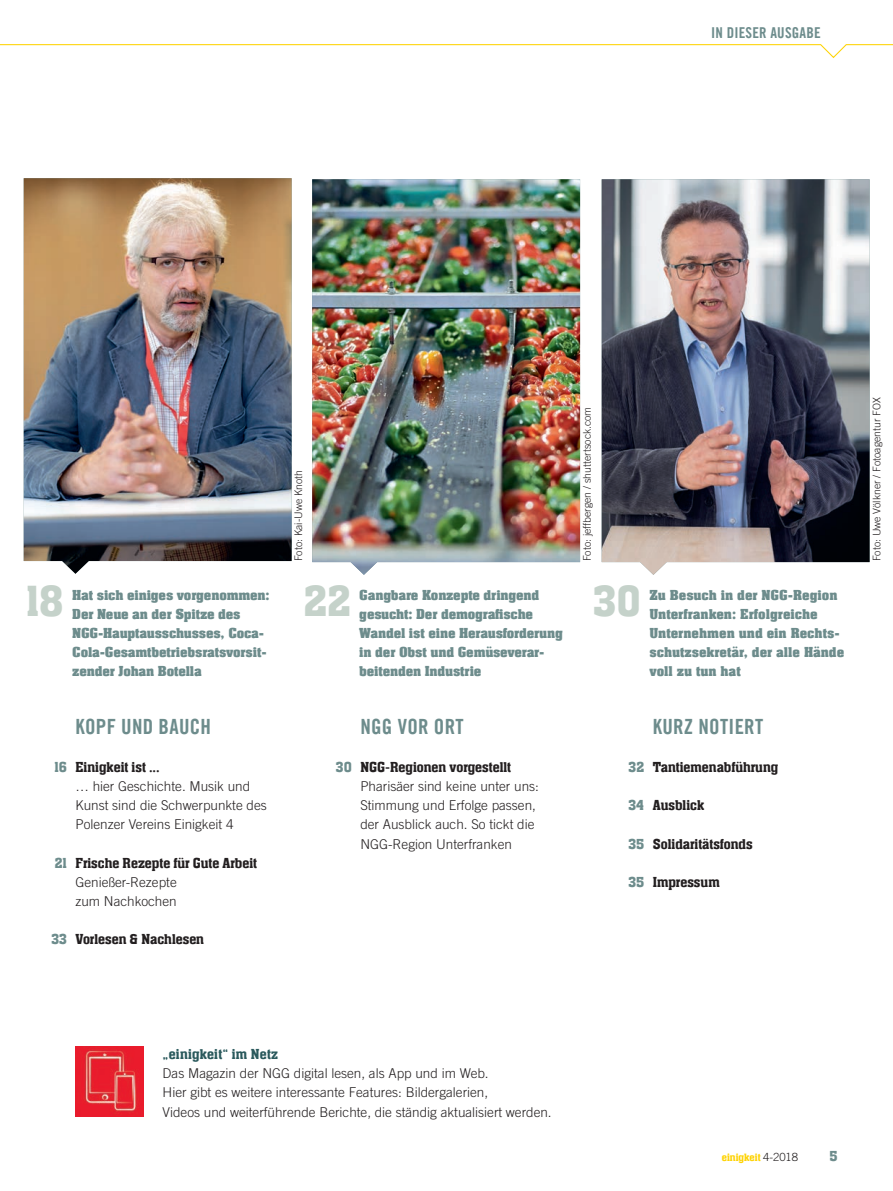
<style>
.page{position:relative;width:893px;height:1191px;background:#fff}
.page>*{position:absolute;margin:0;border:0;box-sizing:border-box;transform-origin:0 0}
.t1{font:500 45px "Aachen Pro";color:#c5d2ca}
.t2{font:21px "Trade Gothic LT Com Bd Cn 20";letter-spacing:.015em;color:#6d8c8c}
.t3{font:700 15px/19.2px "Neue Aachen Pro";letter-spacing:-.01em;color:#6d8c8c}
.t4{font:500 15px "Aachen Pro";color:#231f20}
.t5{font:500 15px "Aachen Pro";letter-spacing:.015em;color:#2a595c}
.t6{font:15px "Trade Gothic LT Com Bd Cn 20";letter-spacing:.01em;color:#6d8c8c}
.t7{font:500 15px "Aachen Pro";color:#6d8c8c}
.t8{font:300 13.5px/19.2px "Trade Gothic LT Com";color:#231f20}
.t9{font:500 11.25px "Aachen Pro";color:#fed304}
.t10{font:300 10.5px "Trade Gothic LT Com";color:#231f20}
.s1{color:#6d8c8c}
.s2{font-family:"Trade Gothic LT Com";font-weight:300;color:#231f20}
</style>
<div class="page">
<svg style="left:0;top:44px;width:893px;height:14px"></svg>
<img style="left:75px;top:1046px;width:69px;height:70px">
<img style="left:24px;top:178px;width:268px;height:396px">
<img style="left:602px;top:179px;width:268px;height:396px">
<img style="left:312px;top:179px;width:268px;height:396px">
<p class="t10" style="left:292px;top:561px;width:93px;rotate:-90deg">Foto: Kai-Uwe Knoth</p>
<p class="t6" style="left:711px;top:24px;width:111px">IN DIESER AUSGABE</p>
<p class="t10" style="left:581px;top:561px;width:156px;rotate:-90deg">Foto: jeffbergen / shuttertsock.com</p>
<p class="t10" style="left:871px;top:561px;width:166px;rotate:-90deg">Foto: Uwe Völkner / Fotoagentur FOX</p>
<h1 class="t1" style="left:26px;top:576px;width:39px">18</h1>
<h1 class="t1" style="left:593px;top:576px;width:49px">30</h1>
<h1 class="t1" style="left:304px;top:576px;width:48px">22</h1>
<p class="t3" style="left:359px;top:585px;width:205px">Gangbare Konzepte dringend gesucht: Der demografische<br>Wandel ist eine Herausforderung in der Obst und Gemüseverar&shy;beitenden Industrie</p>
<p class="t3" style="left:72px;top:585px;width:199px">Hat sich einiges vorgenommen:<br>Der Neue an der Spitze des<br>NGG-Hauptausschusses, Coca-<br>Cola-Gesamtbetriebsratsvorsit&shy;zender Johan Botella</p>
<p class="t3" style="left:649px;top:585px;width:196px">Zu Besuch in der NGG-Region<br>Unterfranken: Erfolgreiche<br>Unternehmen und ein Rechts&shy;schutzsekretär, der alle Hände voll zu tun hat</p>
<h2 class="t2" style="left:75px;top:713px;width:137px">KOPF UND BAUCH</h2>
<p class="t4" style="left:54px;top:759px;width:107px"><span class="s1">16</span> Einigkeit ist ...</p>
<p class="t8" style="left:75px;top:776px;width:193px">… hier Geschichte. Musik und<br>Kunst sind die Schwerpunkte des<br>Polenzer Vereins Einigkeit 4</p>
<p class="t4" style="left:55px;top:854px;width:204px"><span class="s1">21</span> Frische Rezepte für Gute Arbeit</p>
<p class="t8" style="left:75px;top:872px;width:103px">Genießer-Rezepte zum Nachkochen</p>
<p class="t4" style="left:51px;top:931px;width:154px"><span class="s1">33</span> Vorlesen &amp; Nachlesen</p>
<h2 class="t2" style="left:360px;top:713px;width:105px">NGG VOR ORT</h2>
<p class="t4" style="left:336px;top:759px;width:177px"><span class="s1">30</span> NGG-Regionen vorgestellt</p>
<p class="t8" style="left:360px;top:776px;width:180px">Pharisäer sind keine unter uns:<br>Stimmung und Erfolge passen, der Ausblick auch. So tickt die<br>NGG-Region Unterfranken</p>
<p class="t5" style="left:163px;top:1046px;width:117px">„einigkeit“ im Netz</p>
<p class="t8" style="left:163px;top:1063px;width:391px">Das Magazin der NGG digital lesen, als App und im Web.<br>Hier gibt es weitere interessante Features: Bildergalerien,<br>Videos und weiterführende Berichte, die ständig aktualisiert werden.</p>
<h2 class="t2" style="left:653px;top:713px;width:112px">KURZ NOTIERT</h2>
<p class="t4" style="left:629px;top:759px;width:151px"><span class="s1">32</span> Tantiemenabführung</p>
<p class="t4" style="left:628px;top:797px;width:77px"><span class="s1">34</span> Ausblick</p>
<p class="t4" style="left:628px;top:835px;width:126px"><span class="s1">35</span> Solidaritätsfonds</p>
<p class="t4" style="left:628px;top:873px;width:93px"><span class="s1">35</span> Impressum</p>
<p class="t9" style="left:722px;top:1151px;width:78px">einigkeit <span class="s2">4-2018</span></p>
<p class="t7" style="left:829px;top:1148px;width:10px">5</p>
</div>
